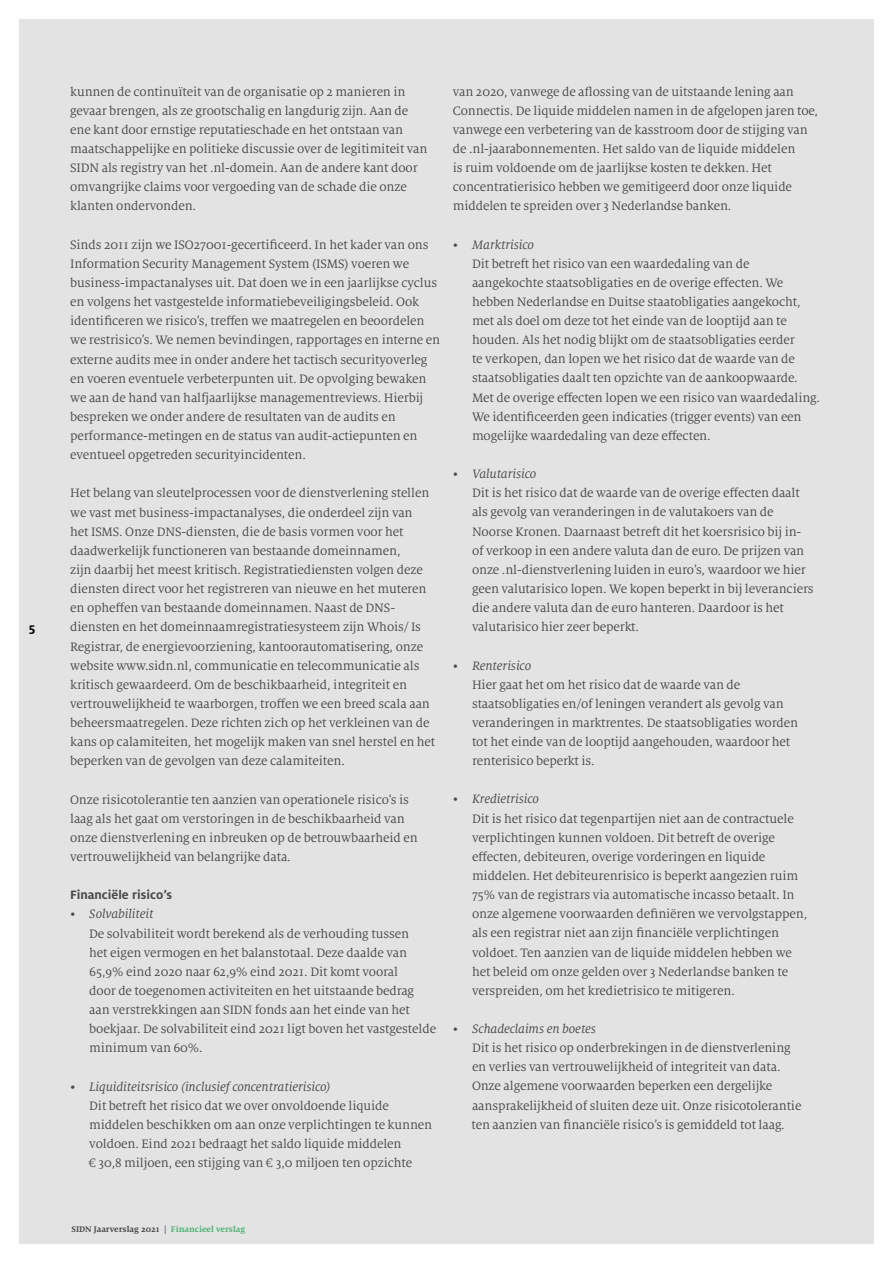
<style>
.page{position:relative;width:893px;height:1263px;background:#fff}
.page>*{position:absolute;margin:0;border:0;box-sizing:border-box;transform-origin:0 0}
.t1{font:13.5px/19.2px "Milo Serif OT";letter-spacing:-.01em;color:#4a4a49}
.t2{font:700 13.5px "Milo OT";color:#4a4a49}
.t3{font:700 13.5px "Milo OT";color:#000}
.t4{font:700 9px "Milo Serif OT";color:#4a4a49}
.s1{font-style:italic}
.s2{color:#4db374}
</style>
<div class="page">
<div style="left:19px;top:19px;width:855px;height:1225px;background:#e3e3e3"></div>
<p class="t3" style="left:29px;top:619px;width:8px">5</p>
<p class="t1" style="left:70px;top:82px;width:359px">kunnen de continuïteit van de organisatie op 2 manieren in gevaar brengen, als ze grootschalig en langdurig zijn. Aan de ene kant door ernstige reputatieschade en het ontstaan van maatschappelijke en politieke discussie over de legitimiteit van SIDN als registry van het .nl-domein. Aan de andere kant door omvangrijke claims voor vergoeding van de schade die onze klanten ondervonden.</p>
<p class="t1" style="left:70px;top:235px;width:371px">Sinds 2011 zijn we ISO27001-gecertificeerd. In het kader van ons Information Security Management System (ISMS) voeren we business-impactanalyses uit. Dat doen we in een jaarlijkse cyclus en volgens het vastgestelde informatiebeveiligingsbeleid. Ook identificeren we risico’s, treffen we maatregelen en beoordelen we restrisico’s. We nemen bevindingen, rapportages en interne en externe audits mee in onder andere het tactisch securityoverleg en voeren eventuele verbeterpunten uit. De opvolging bewaken we aan de hand van halfjaarlijkse managementreviews. Hierbij bespreken we onder andere de resultaten van de audits en performance-metingen en de status van audit-actiepunten en eventueel opgetreden securityincidenten.</p>
<p class="t1" style="left:70px;top:484px;width:367px">Het belang van sleutelprocessen voor de dienstverlening stellen we vast met business-impactanalyses, die onderdeel zijn van<br>het ISMS. Onze DNS-diensten, die de basis vormen voor het daadwerkelijk functioneren van bestaande domeinnamen,<br>zijn daarbij het meest kritisch. Registratiediensten volgen deze diensten direct voor het registreren van nieuwe en het muteren en opheffen van bestaande domeinnamen. Naast de DNS&shy;diensten en het domeinnaamregistratiesysteem zijn Whois/ Is Registrar, de energievoorziening, kantoorautomatisering, onze website www.sidn.nl, communicatie en telecommunicatie als kritisch gewaardeerd. Om de beschikbaarheid, integriteit en vertrouwelijkheid te waarborgen, troffen we een breed scala aan beheersmaatregelen. Deze richten zich op het verkleinen van de kans op calamiteiten, het mogelijk maken van snel herstel en het beperken van de gevolgen van deze calamiteiten.</p>
<p class="t1" style="left:70px;top:790px;width:349px">Onze risicotolerantie ten aanzien van operationele risico’s is laag als het gaat om verstoringen in de beschikbaarheid van onze dienstverlening en inbreuken op de betrouwbaarheid en vertrouwelijkheid van belangrijke data.</p>
<p class="t2" style="left:70px;top:887px;width:104px">Financiële risico’s</p>
<p class="t1" style="left:89px;top:905px;width:348px;text-indent:-19px">• <span class="s1">Solvabiliteit<br></span>De solvabiliteit wordt berekend als de verhouding tussen<br>het eigen vermogen en het balanstotaal. Deze daalde van 65,9% eind 2020 naar 62,9% eind 2021. Dit komt vooral<br>door de toegenomen activiteiten en het uitstaande bedrag aan verstrekkingen aan SIDN fonds aan het einde van het boekjaar. De solvabiliteit eind 2021 ligt boven het vastgestelde minimum van 60%.</p>
<p class="t1" style="left:89px;top:1077px;width:345px;text-indent:-19px">• <span class="s1">Liquiditeitsrisico (inclusief concentratierisico)<br></span>Dit betreft het risico dat we over onvoldoende liquide middelen beschikken om aan onze verplichtingen te kunnen voldoen. Eind 2021 bedraagt het saldo liquide middelen<br>€ 30,8 miljoen, een stijging van € 3,0 miljoen ten opzichte</p>
<p class="t1" style="left:453px;top:82px;width:367px">van 2020, vanwege de aflossing van de uitstaande lening aan Connectis. De liquide middelen namen in de afgelopen jaren toe, vanwege een verbetering van de kasstroom door de stijging van de .nl-jaarabonnementen. Het saldo van de liquide middelen<br>is ruim voldoende om de jaarlijkse kosten te dekken. Het concentratierisico hebben we gemitigeerd door onze liquide middelen te spreiden over 3 Nederlandse banken.</p>
<p class="t1" style="left:472px;top:235px;width:349px;text-indent:-19px">• <span class="s1">Marktrisico<br></span>Dit betreft het risico van een waardedaling van de aangekochte staatsobligaties en de overige effecten. We hebben Nederlandse en Duitse staatobligaties aangekocht, met als doel om deze tot het einde van de looptijd aan te houden. Als het nodig blijkt om de staatsobligaties eerder<br>te verkopen, dan lopen we het risico dat de waarde van de staatsobligaties daalt ten opzichte van de aankoopwaarde.<br>Met de overige effecten lopen we een risico van waardedaling.<br>We identificeerden geen indicaties (trigger events) van een mogelijke waardedaling van deze effecten.</p>
<p class="t1" style="left:472px;top:465px;width:343px;text-indent:-19px">• <span class="s1">Valutarisico<br></span>Dit is het risico dat de waarde van de overige effecten daalt als gevolg van veranderingen in de valutakoers van de Noorse Kronen. Daarnaast betreft dit het koersrisico bij in&shy;of verkoop in een andere valuta dan de euro. De prijzen van onze .nl-dienstverlening luiden in euro’s, waardoor we hier geen valutarisico lopen. We kopen beperkt in bij leveranciers die andere valuta dan de euro hanteren. Daardoor is het valutarisico hier zeer beperkt.</p>
<p class="t1" style="left:472px;top:656px;width:328px;text-indent:-19px">• <span class="s1">Renterisico<br></span>Hier gaat het om het risico dat de waarde van de staatsobligaties en/of leningen verandert als gevolg van veranderingen in marktrentes. De staatsobligaties worden tot het einde van de looptijd aangehouden, waardoor het renterisico beperkt is.</p>
<p class="t1" style="left:472px;top:790px;width:337px;text-indent:-19px">• <span class="s1">Kredietrisico<br></span>Dit is het risico dat tegenpartijen niet aan de contractuele verplichtingen kunnen voldoen. Dit betreft de overige effecten, debiteuren, overige vorderingen en liquide middelen. Het debiteurenrisico is beperkt aangezien ruim 75% van de registrars via automatische incasso betaalt. In onze algemene voorwaarden definiëren we vervolgstappen, als een registrar niet aan zijn financiële verplichtingen voldoet. Ten aanzien van de liquide middelen hebben we het beleid om onze gelden over 3 Nederlandse banken te verspreiden, om het kredietrisico te mitigeren.</p>
<p class="t1" style="left:471px;top:1019px;width:331px;text-indent:-19px">• <span class="s1">Schadeclaims en boetes<br></span>Dit is het risico op onderbrekingen in de dienstverlening en verlies van vertrouwelijkheid of integriteit van data.<br>Onze algemene voorwaarden beperken een dergelijke aansprakelijkheid of sluiten deze uit. Onze risicotolerantie ten aanzien van financiële risico’s is gemiddeld tot laag.</p>
<p class="t4" style="left:71px;top:1224px;width:175px">SIDN Jaarverslag 2021 | <span class="s2">Financieel verslag</span></p>
</div>
